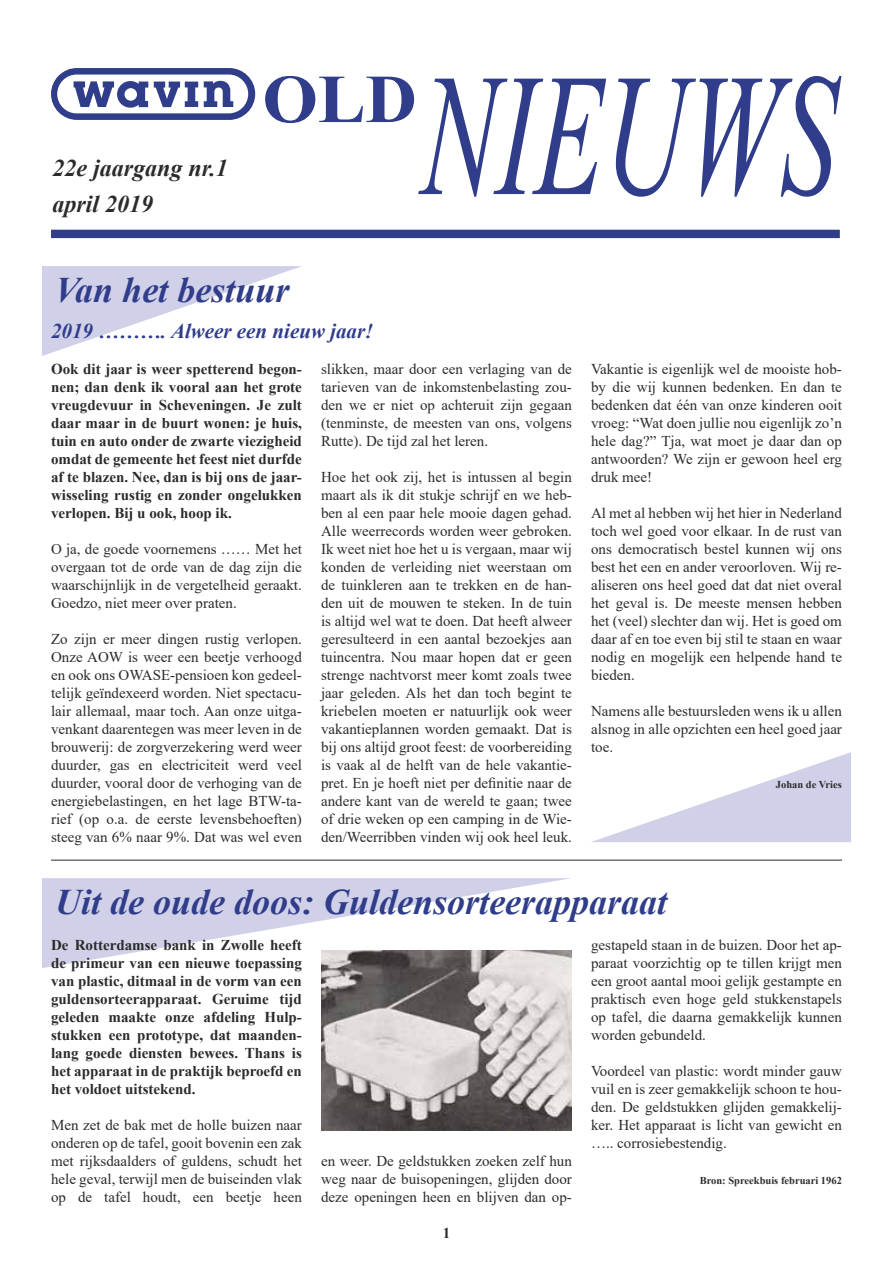
<style>
.page{position:relative;width:893px;height:1263px;background:#fff}
.page>*{position:absolute;margin:0;border:0;box-sizing:border-box;transform-origin:0 0}
.t1{font:italic 700 36px "Times New Roman";color:#303d8a}
.t2{font:italic 700 24px/36px "Times New Roman";color:#2b2b2a}
.t3{font:italic 700 21px "Times New Roman";color:#303d8a}
.t4{font:15px/18px "Times New Roman";color:#2b2b2a;text-align:justify}
.t5{font:700 15px/18px "Times New Roman";color:#2b2b2a;text-align:justify}
.t6{font:700 10.5px "Times New Roman";color:#2b2b2a}
</style>
<div class="page">
<svg style="left:265px;top:76px;width:149px;height:47px"></svg>
<svg style="left:418px;top:76px;width:423px;height:121px"></svg>
<svg style="left:51px;top:68px;width:204px;height:52px;background:#3c4991"></svg>
<div style="left:57px;top:75px;width:191px;height:38px;background:#fff;border-radius:19px"></div>
<svg style="left:204px;top:80px;width:29px;height:27px"></svg>
<svg style="left:154px;top:82px;width:44px;height:25px"></svg>
<svg style="left:74px;top:81px;width:74px;height:27px"></svg>
<div style="left:124px;top:88px;width:13px;height:13px;background:#fff;border-radius:50%"></div>
<div style="left:51px;top:230px;width:789px;height:8px;background:#303d8a"></div>
<svg style="left:42px;top:266px;width:260px;height:90px"></svg>
<svg style="left:42px;top:878px;width:530px;height:90px;fill:#d1d0e9"></svg>
<svg style="left:592px;top:752px;width:259px;height:90px"></svg>
<hr style="left:51px;top:860px;width:791px;height:1px;background:#2b2b2a">
<img style="left:321px;top:950px;width:250px;height:180px">
<h2 class="t2" style="left:53px;top:149px;width:177px">22e jaargang nr.1 april 2019</h2>
<h1 class="t1" style="left:55px;top:265px;width:236px">Van het bestuur</h1>
<h3 class="t3" style="left:51px;top:316px;width:324px">2019 ………. Alweer een nieuw jaar!</h3>
<p class="t5" style="left:51px;top:360px;width:252px">Ook dit jaar is weer spetterend begon&shy;nen; dan denk ik vooral aan het grote vreugdevuur in Scheveningen. Je zult daar maar in de buurt wonen: je huis, tuin en auto onder de zwarte viezigheid omdat de gemeente het feest niet durfde af te blazen. Nee, dan is bij ons de jaar&shy;wisseling rustig en zonder ongelukken verlopen. Bij u ook, hoop ik.</p>
<p class="t4" style="left:51px;top:540px;width:252px">O ja, de goede voornemens …… Met het overgaan tot de orde van de dag zijn die waarschijnlijk in de vergetelheid geraakt.<br>Goedzo, niet meer over praten.</p>
<p class="t4" style="left:51px;top:630px;width:252px">Zo zijn er meer dingen rustig verlopen.<br>Onze AOW is weer een beetje verhoogd en ook ons OWASE-pensioen kon gedeel&shy;telijk geïndexeerd worden. Niet spectacu&shy;lair allemaal, maar toch. Aan onze uitga&shy;venkant daarentegen was meer leven in de brouwerij: de zorgverzekering werd weer duurder, gas en electriciteit werd veel duurder, vooral door de verhoging van de energiebelastingen, en het lage BTW-ta&shy;rief (op o.a. de eerste levensbehoeften) steeg van 6% naar 9%. Dat was wel even</p>
<p class="t4" style="left:321px;top:360px;width:252px">slikken, maar door een verlaging van de tarieven van de inkomstenbelasting zou&shy;den we er niet op achteruit zijn gegaan (tenminste, de meesten van ons, volgens Rutte). De tijd zal het leren.</p>
<p class="t4" style="left:321px;top:468px;width:252px">Hoe het ook zij, het is intussen al begin maart als ik dit stukje schrijf en we heb&shy;ben al een paar hele mooie dagen gehad.<br>Alle weerrecords worden weer gebroken.<br>Ik weet niet hoe het u is vergaan, maar wij konden de verleiding niet weerstaan om de tuinkleren aan te trekken en de han&shy;den uit de mouwen te steken. In de tuin is altijd wel wat te doen. Dat heeft alweer geresulteerd in een aantal bezoekjes aan tuincentra. Nou maar hopen dat er geen strenge nachtvorst meer komt zoals twee jaar geleden. Als het dan toch begint te kriebelen moeten er natuurlijk ook weer vakantieplannen worden gemaakt. Dat is bij ons altijd groot feest: de voorbereiding is vaak al de helft van de hele vakantie&shy;pret. En je hoeft niet per definitie naar de andere kant van de wereld te gaan; twee of drie weken op een camping in de Wie&shy;den/Weerribben vinden wij ook heel leuk.</p>
<p class="t4" style="left:591px;top:360px;width:252px">Vakantie is eigenlijk wel de mooiste hob&shy;by die wij kunnen bedenken. En dan te bedenken dat één van onze kinderen ooit vroeg: “Wat doen jullie nou eigenlijk zo’n hele dag?” Tja, wat moet je daar dan op antwoorden? We zijn er gewoon heel erg druk mee!</p>
<p class="t4" style="left:591px;top:504px;width:252px">Al met al hebben wij het hier in Nederland toch wel goed voor elkaar. In de rust van ons democratisch bestel kunnen wij ons best het een en ander veroorloven. Wij re&shy;aliseren ons heel goed dat dat niet overal het geval is. De meeste mensen hebben het (veel) slechter dan wij. Het is goed om daar af en toe even bij stil te staan en waar nodig en mogelijk een helpende hand te bieden.</p>
<p class="t4" style="left:591px;top:702px;width:252px">Namens alle bestuursleden wens ik u allen alsnog in alle opzichten een heel goed jaar toe.</p>
<p class="t6" style="left:776px;top:777px;width:68px">Johan de Vries</p>
<h1 class="t1" style="left:55px;top:877px;width:614px">Uit de oude doos: Guldensorteerapparaat</h1>
<p class="t5" style="left:51px;top:936px;width:252px">De Rotterdamse bank in Zwolle heeft de primeur van een nieuwe toepassing van plastic, ditmaal in de vorm van een guldensorteerapparaat. Geruime tijd geleden maakte onze afdeling Hulp&shy;stukken een prototype, dat maanden&shy;lang goede diensten bewees. Thans is het apparaat in de praktijk beproefd en het voldoet uitstekend.</p>
<p class="t4" style="left:51px;top:1116px;width:252px">Men zet de bak met de holle buizen naar onderen op de tafel, gooit bovenin een zak met rijksdaalders of guldens, schudt het hele geval, terwijl men de buiseinden vlak op de tafel houdt, een beetje heen</p>
<p class="t4" style="left:591px;top:936px;width:252px">gestapeld staan in de buizen. Door het ap&shy;paraat voorzichtig op te tillen krijgt men een groot aantal mooi gelijk gestampte en praktisch even hoge geld stukkenstapels op tafel, die daarna gemakkelijk kunnen worden gebundeld.</p>
<p class="t4" style="left:591px;top:1062px;width:252px">Voordeel van plastic: wordt minder gauw vuil en is zeer gemakkelijk schoon te hou&shy;den. De geldstukken glijden gemakkelij&shy;ker. Het apparaat is licht van gewicht en ….. corrosiebestendig.</p>
<p class="t6" style="left:700px;top:1173px;width:144px">Bron: Spreekbuis februari 1962</p>
<p class="t4" style="left:321px;top:1152px;width:252px">en weer. De geldstukken zoeken zelf hun weg naar de buisopeningen, glijden door deze openingen heen en blijven dan op-</p>
<p class="t5" style="left:443px;top:1224px;width:9px">1</p>
</div>
